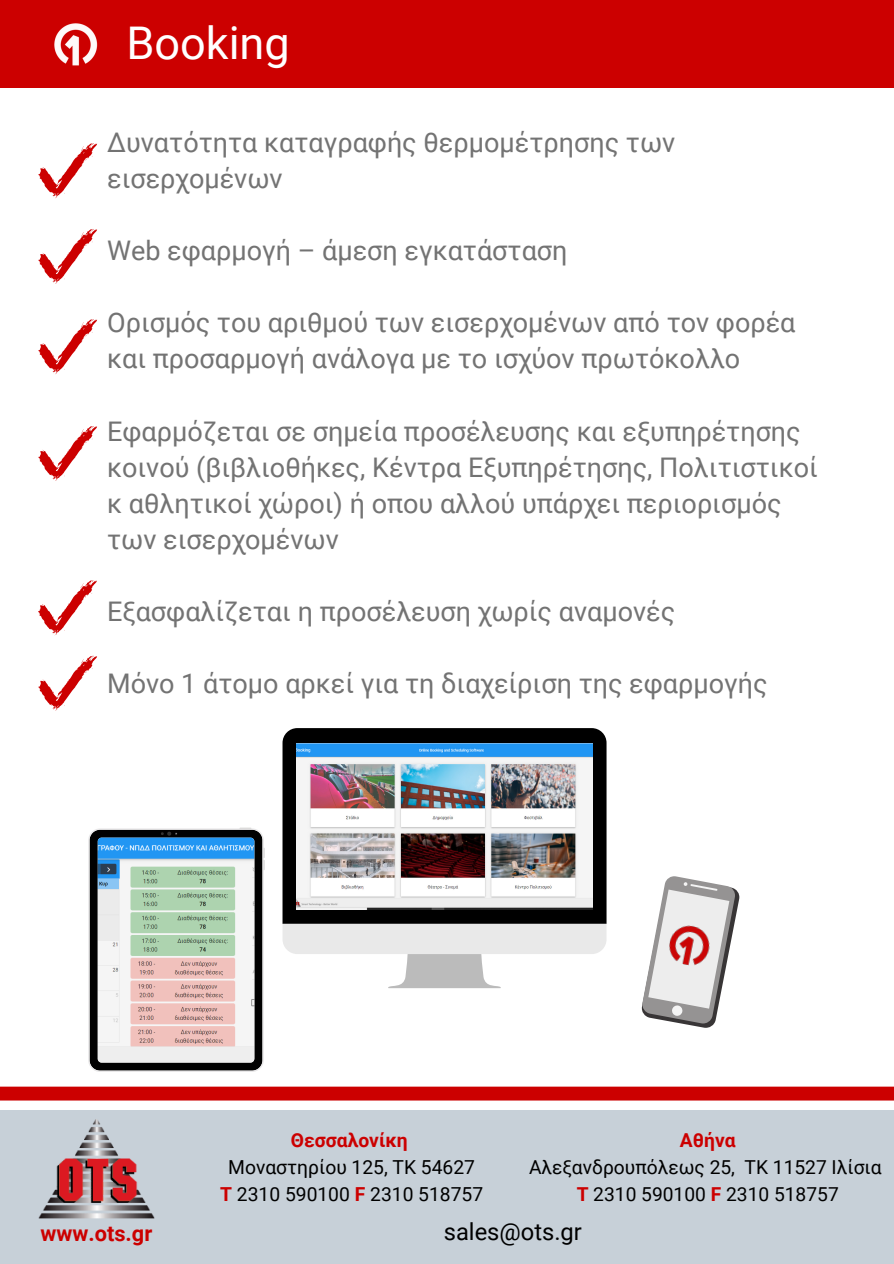
<style>
.page{position:relative;width:894px;height:1264px;background:#fff}
.page>*{position:absolute;margin:0;border:0;box-sizing:border-box;transform-origin:0 0}
.t1{font:45px "Roboto";color:#fff}
.t2{font:27px/36.2px "Roboto";color:#737373}
.t3{font:23.7px "Roboto";color:#000}
.t4{font:700 21.75px "Roboto";color:#c00}
.t5{font:19.35px/27px "Roboto";color:#000;text-align:center}
.t6{font:700 19.35px "Roboto";color:#c00}
.t7{font:19.2px/26.8px "Roboto";color:#000;text-align:center}
.t8{font:700 19.2px "Roboto";color:#c00}
.s1{font-weight:700;color:#c00}
</style>
<div class="page">
<div style="left:0;top:0;width:893px;height:87px;background:#c00"></div>
<div style="left:0;top:1110px;width:893px;height:153px;background:#c7d0d8"></div>
<svg style="left:0;top:1086px;width:893px;height:14px;background:#ce0b0b"></svg>
<img style="left:38px;top:1119px;width:116px;height:99px">
<img style="left:54px;top:23px;width:44px;height:43px">
<svg style="left:282px;top:728px;width:324px;height:195px;background:#080808"></svg>
<svg style="left:282px;top:923px;width:324px;height:65px"></svg>
<img style="left:296px;top:743px;width:296px;height:166px">
<svg style="left:88px;top:827px;width:177px;height:244px"></svg>
<svg style="left:641px;top:876px;width:99px;height:152px"></svg>
<img style="left:659px;top:916px;width:60px;height:59px">
<svg style="left:38px;top:143px;width:59px;height:55px"></svg>
<svg style="left:38px;top:229px;width:59px;height:55px"></svg>
<svg style="left:38px;top:319px;width:59px;height:55px"></svg>
<svg style="left:38px;top:426px;width:59px;height:55px"></svg>
<svg style="left:38px;top:580px;width:59px;height:55px"></svg>
<svg style="left:38px;top:655px;width:59px;height:56px"></svg>
<h1 class="t1" style="left:126px;top:18px;width:165px">Booking</h1>
<p class="t2" style="left:107px;top:124px;width:569px">Δυνατότητα καταγραφής θερμομέτρησης των εισερχομένων</p>
<p class="t2" style="left:107px;top:233px;width:462px">Web εφαρμογή – άμεση εγκατάσταση</p>
<p class="t2" style="left:107px;top:305px;width:689px">Ορισμός του αριθμού των εισερχομένων από τον φορέα και προσαρμογή ανάλογα με το ισχύον πρωτόκολλο</p>
<p class="t2" style="left:107px;top:413px;width:712px">Εφαρμόζεται σε σημεία προσέλευσης και εξυπηρέτησης κοινού (βιβλιοθήκες, Κέντρα Εξυπηρέτησης, Πολιτιστικοί κ αθλητικοί χώροι) ή οπου αλλού υπάρχει περιορισμός των εισερχομένων</p>
<p class="t2" style="left:107px;top:593px;width:569px">Εξασφαλίζεται η προσέλευση χωρίς αναμονές</p>
<p class="t2" style="left:107px;top:666px;width:661px">Μόνο 1 άτομο αρκεί για τη διαχείριση της εφαρμογής</p>
<p class="t4" style="left:40px;top:1220px;width:113px">www.ots.gr</p>
<p class="t8" style="left:679px;top:1128px;width:57px">Αθήνα</p>
<p class="t7" style="left:529px;top:1153px;width:354px">Αλεξανδρουπόλεως 25, ΤΚ 11527 Ιλίσια<br><span class="s1">Τ</span> 2310 590100 <span class="s1">F</span> 2310 518757</p>
<p class="t3" style="left:443px;top:1218px;width:140px">sales@ots.gr</p>
<p class="t6" style="left:291px;top:1128px;width:118px">Θεσσαλονίκη</p>
<p class="t5" style="left:220px;top:1153px;width:264px">Μοναστηρίου 125, ΤΚ 54627<br><span class="s1">Τ</span> 2310 590100 <span class="s1">F</span> 2310 518757</p>
</div>
